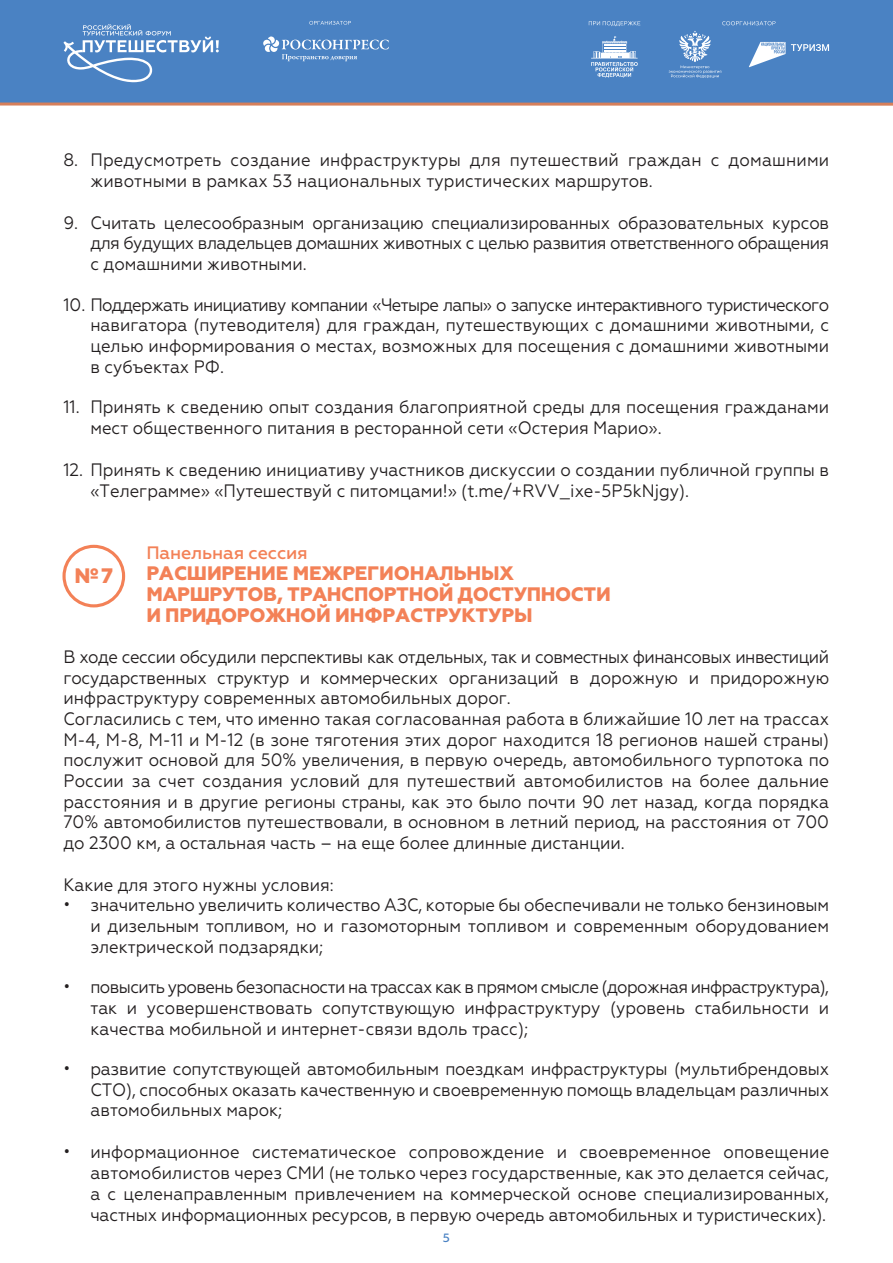
<style>
.page{position:relative;width:893px;height:1263px;background:#fff}
.page>*{position:absolute;margin:0;border:0;box-sizing:border-box;transform-origin:0 0}
.t1{font:800 21px "Geometria";color:#f38157}
.t2{font:800 19.5px/21px "Geometria";letter-spacing:-.02em;color:#f38157}
.t3{font:18px/20.7px "Geometria";color:#231f20;text-align:justify;scale:.93 1}
.t4{font:500 18px "Geometria";letter-spacing:-.01em;color:#f38157}
.t5{font:500 12px "Geometria";color:#4a82c3}
</style>
<div class="page">
<div style="left:0;top:0;width:893px;height:104px;background:#4a82c3"></div>
<hr style="left:0;top:103px;width:893px;height:3px;background:#d67f5a">
<div style="left:62px;top:545px;width:63px;height:62px;border:3px solid #f38157;border-radius:50%"></div>
<svg style="left:63px;top:24px;width:156px;height:59px"></svg>
<svg style="left:263px;top:37px;width:126px;height:24px"></svg>
<svg style="left:309px;top:21px;width:42px;height:4px"></svg>
<svg style="left:591px;top:37px;width:47px;height:41px"></svg>
<svg style="left:589px;top:21px;width:51px;height:5px"></svg>
<svg style="left:722px;top:21px;width:53px;height:4px"></svg>
<svg style="left:669px;top:31px;width:52px;height:47px"></svg>
<svg style="left:749px;top:42px;width:36px;height:25px"></svg>
<svg style="left:791px;top:44px;width:38px;height:7px"></svg>
<p class="t3" style="left:90px;top:149px;width:796px;text-indent:-27px">8. Предусмотреть создание инфраструктуры для путешествий граждан с домашними животными в рамках 53 национальных туристических маршрутов.</p>
<p class="t3" style="left:90px;top:212px;width:796px;text-indent:-27px">9. Считать целесообразным организацию специализированных образовательных курсов для будущих владельцев домашних животных с целью развития ответственного обращения с домашними животными.</p>
<p class="t3" style="left:90px;top:294px;width:796px;text-indent:-27px">10. Поддержать инициативу компании «Четыре лапы» о запуске интерактивного туристического навигатора (путеводителя) для граждан, путешествующих с домашними животными, с целью информирования о местах, возможных для посещения с домашними животными в субъектах РФ.</p>
<p class="t3" style="left:90px;top:397px;width:796px;text-indent:-27px">11. Принять к сведению опыт создания благоприятной среды для посещения гражданами мест общественного питания в ресторанной сети «Остерия Марио».</p>
<p class="t3" style="left:90px;top:459px;width:796px;text-indent:-27px">12. Принять к сведению инициативу участников дискуссии о создании публичной группы в «Телеграмме» «Путешествуй с питомцами!» (t.me/+RVV_ixe-5P5kNjgy).</p>
<p class="t1" style="left:74px;top:564px;width:40px">№ 7</p>
<p class="t4" style="left:146px;top:542px;width:163px">Панельная сессия</p>
<p class="t2" style="left:146px;top:563px;width:466px">РАСШИРЕНИЕ МЕЖРЕГИОНАЛЬНЫХ<br>МАРШРУТОВ, ТРАНСПОРТНОЙ ДОСТУПНОСТИ<br>И ПРИДОРОЖНОЙ ИНФРАСТРУКТУРЫ</p>
<p class="t3" style="left:63px;top:646px;width:825px;text-align:left">В ходе сессии обсудили перспективы как отдельных, так и совместных финансовых инвестиций государственных структур и коммерческих организаций в дорожную и придорожную инфраструктуру современных автомобильных дорог.<br>Согласились с тем, что именно такая согласованная работа в ближайшие 10 лет на трассах М-4, М-8, М-11 и М-12 (в зоне тяготения этих дорог находится 18 регионов нашей страны) послужит основой для 50% увеличения, в первую очередь, автомобильного турпотока по России за счет создания условий для путешествий автомобилистов на более дальние расстояния и в другие регионы страны, как это было почти 90 лет назад, когда порядка 70% автомобилистов путешествовали, в основном в летний период, на расстояния от 700 до 2300 км, а остальная часть – на еще более длинные дистанции.</p>
<p class="t3" style="left:63px;top:874px;width:292px">Какие для этого нужны условия:</p>
<p class="t3" style="left:90px;top:895px;width:796px;text-indent:-27px">• значительно увеличить количество АЗС, которые бы обеспечивали не только бензиновым и дизельным топливом, но и газомоторным топливом и современным оборудованием электрической подзарядки;</p>
<p class="t3" style="left:90px;top:976px;width:796px;text-indent:-27px">• повысить уровень безопасности на трассах как в прямом смысле (дорожная инфраструктура), так и усовершенствовать сопутствующую инфраструктуру (уровень стабильности и качества мобильной и интернет-связи вдоль трасс);</p>
<p class="t3" style="left:90px;top:1058px;width:796px;text-indent:-27px">• развитие сопутствующей автомобильным поездкам инфраструктуры (мультибрендовых СТО), способных оказать качественную и своевременную помощь владельцам различных автомобильных марок;</p>
<p class="t3" style="left:90px;top:1142px;width:796px;text-indent:-27px">• информационное систематическое сопровождение и своевременное оповещение автомобилистов через СМИ (не только через государственные, как это делается сейчас, а с целенаправленным привлечением на коммерческой основе специализированных, частных информационных ресурсов, в первую очередь автомобильных и туристических).</p>
<p class="t5" style="left:443px;top:1230px;width:9px">5</p>
</div>
